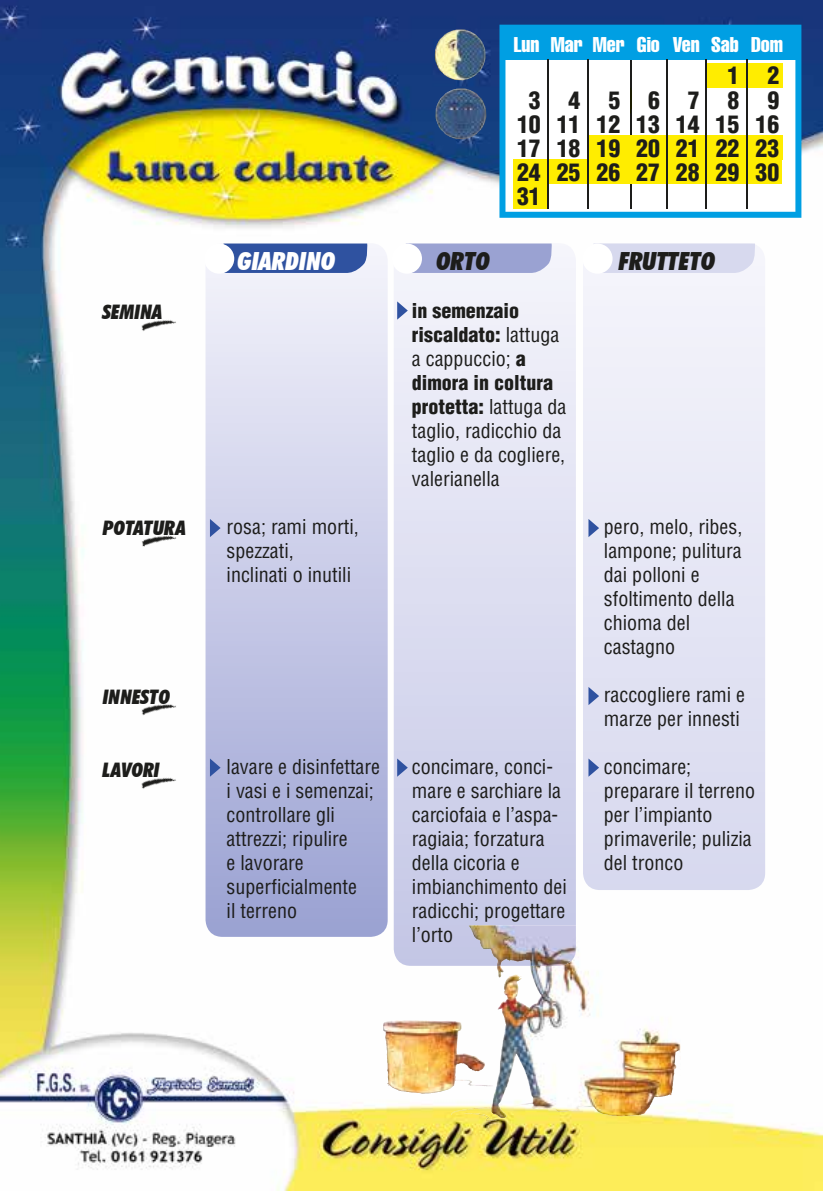
<style>
.page{position:relative;width:823px;height:1191px;background:#fff}
.page>*{position:absolute;margin:0;border:0;box-sizing:border-box;transform-origin:0 0}
.t1{font:italic 900 condensed 25px "Futura BT";color:#1d1d1b}
.t2{font:italic 900 condensed 25px "Futura BT";color:#fff}
.t3{font:900 condensed 23.8px/24px "Helvetica";color:#1d1d1b;text-align:center}
.t4{font:extra-condensed 21px "Helvetica";color:#fff}
.t5{font:condensed 20px/24px "Helvetica";color:#1d1d1b}
.t6{font:italic 900 condensed 20px "Futura BT";color:#1d1d1b}
.t7{font:condensed 20px "Helvetica";color:#131217}
.s1{font-weight:900}
</style>
<div class="page">
<img style="left:0;top:0;width:822px;height:1191px">
<svg style="left:205px;top:243px;width:182px;height:694px;background:#c6c9e6"></svg>
<svg style="left:393px;top:243px;width:182px;height:722px;background:#dbddf0"></svg>
<svg style="left:582px;top:243px;width:182px;height:647px"></svg>
<svg style="left:223px;top:243px;width:145px;height:30px;background:#395aa4"></svg>
<div style="left:204px;top:243px;width:30px;height:31px;background:#fff;border-radius:50%"></div>
<div style="left:601px;top:243px;width:154px;height:30px;background:#d7d9ee"></div>
<div style="left:582px;top:243px;width:30px;height:31px;background:#fff;border-radius:50%"></div>
<img style="left:140px;top:318px;width:41px;height:17px">
<img style="left:140px;top:533px;width:41px;height:17px">
<img style="left:140px;top:702px;width:41px;height:17px">
<img style="left:140px;top:775px;width:41px;height:17px">
<svg style="left:397px;top:758px;width:10px;height:18px"></svg>
<svg style="left:397px;top:301px;width:10px;height:19px"></svg>
<svg style="left:588px;top:758px;width:10px;height:18px"></svg>
<svg style="left:588px;top:687px;width:10px;height:18px"></svg>
<svg style="left:210px;top:758px;width:10px;height:18px"></svg>
<svg style="left:210px;top:519px;width:10px;height:18px"></svg>
<svg style="left:588px;top:519px;width:10px;height:18px"></svg>
<svg style="left:410px;top:243px;width:142px;height:30px;background:#9ea5d3"></svg>
<div style="left:391px;top:243px;width:31px;height:31px;background:#fff;border-radius:50%"></div>
<svg style="left:499px;top:25px;width:302px;height:193px"></svg>
<hr style="left:629px;top:35px;width:1px;height:174px;background:#1d1d1b">
<div style="left:505px;top:30px;width:290px;height:30px;background:#009fe3"></div>
<img style="left:508px;top:965px;width:67px;height:42px">
<img style="left:468px;top:925px;width:107px;height:40px">
<img style="left:383px;top:994px;width:68px;height:99px">
<img style="left:434px;top:29px;width:51px;height:52px">
<img style="left:435px;top:88px;width:51px;height:51px">
<svg style="left:629px;top:88px;width:1px;height:25px"></svg>
<div style="left:705px;top:64px;width:76px;height:24px;background:#ffed00"></div>
<div style="left:587px;top:136px;width:194px;height:24px;background:#ffed00"></div>
<div style="left:513px;top:160px;width:268px;height:24px;background:#ffed00"></div>
<hr style="left:666px;top:60px;width:1px;height:149px;background:#1d1d1b">
<hr style="left:705px;top:60px;width:1px;height:149px;background:#1d1d1b">
<hr style="left:746px;top:60px;width:1px;height:149px;background:#1d1d1b">
<hr style="left:547px;top:59px;width:1px;height:150px;background:#1d1d1b">
<hr style="left:587px;top:59px;width:1px;height:150px;background:#1d1d1b">
<p class="t6" style="left:102px;top:300px;width:61px">SEMINA</p>
<p class="t6" style="left:103px;top:516px;width:85px">POTATURA</p>
<p class="t6" style="left:103px;top:684px;width:69px">INNESTO</p>
<p class="t6" style="left:102px;top:758px;width:59px">LAVORI</p>
<p class="t2" style="left:237px;top:246px;width:99px">GIARDINO</p>
<p class="t5" style="left:226px;top:514px;width:134px">rosa; rami morti, spezzati, inclinati o inutili</p>
<p class="t5" style="left:226px;top:754px;width:155px">lavare e disinfettare i vasi e i semenzai; controllare gli attrezzi; ripulire<br>e lavorare superficialmente<br>il terreno</p>
<p class="t4" style="left:513px;top:31px;width:271px">Lun Mar Mer Gio Ven Sab Dom</p>
<p class="t3" style="left:516px;top:88px;width:263px">3 4 5 6 7 8 9<br>10 11 12 13 14 15 16</p>
<p class="t3" style="left:727px;top:64px;width:53px">1 2</p>
<p class="t3" style="left:516px;top:136px;width:263px;text-align:left">17 18 19 20 21 22 23<br>24<br>31</p>
<p class="t3" style="left:556px;top:160px;width:224px">25 26 27 28 29 30</p>
<p class="t1" style="left:436px;top:245px;width:55px">ORTO</p>
<p class="t5" style="left:411px;top:298px;width:156px"><span class="s1">in semenzaio riscaldato:</span> lattuga a cappuccio; <span class="s1">a dimora in coltura protetta:</span> lattuga da taglio, radicchio da taglio e da cogliere, valerianella</p>
<p class="t5" style="left:411px;top:754px;width:156px">concimare, conci&shy;mare e sarchiare la carciofaia e l’aspa&shy;ragiaia; forzatura della cicoria e imbianchimento dei radicchi; progettare l’ rto</p>
<p class="t7" style="left:420px;top:922px;width:11px">o</p>
<p class="t1" style="left:618px;top:245px;width:98px">FRUTTETO</p>
<p class="t5" style="left:603px;top:514px;width:140px">pero, melo, ribes, lampone; pulitura dai polloni e sfoltimento della chioma del castagno</p>
<p class="t5" style="left:603px;top:682px;width:143px">raccogliere rami e marze per innesti</p>
<p class="t5" style="left:603px;top:754px;width:153px">concimare; preparare il terreno per l’impianto primaverile; pulizia del tronco</p>
</div>
